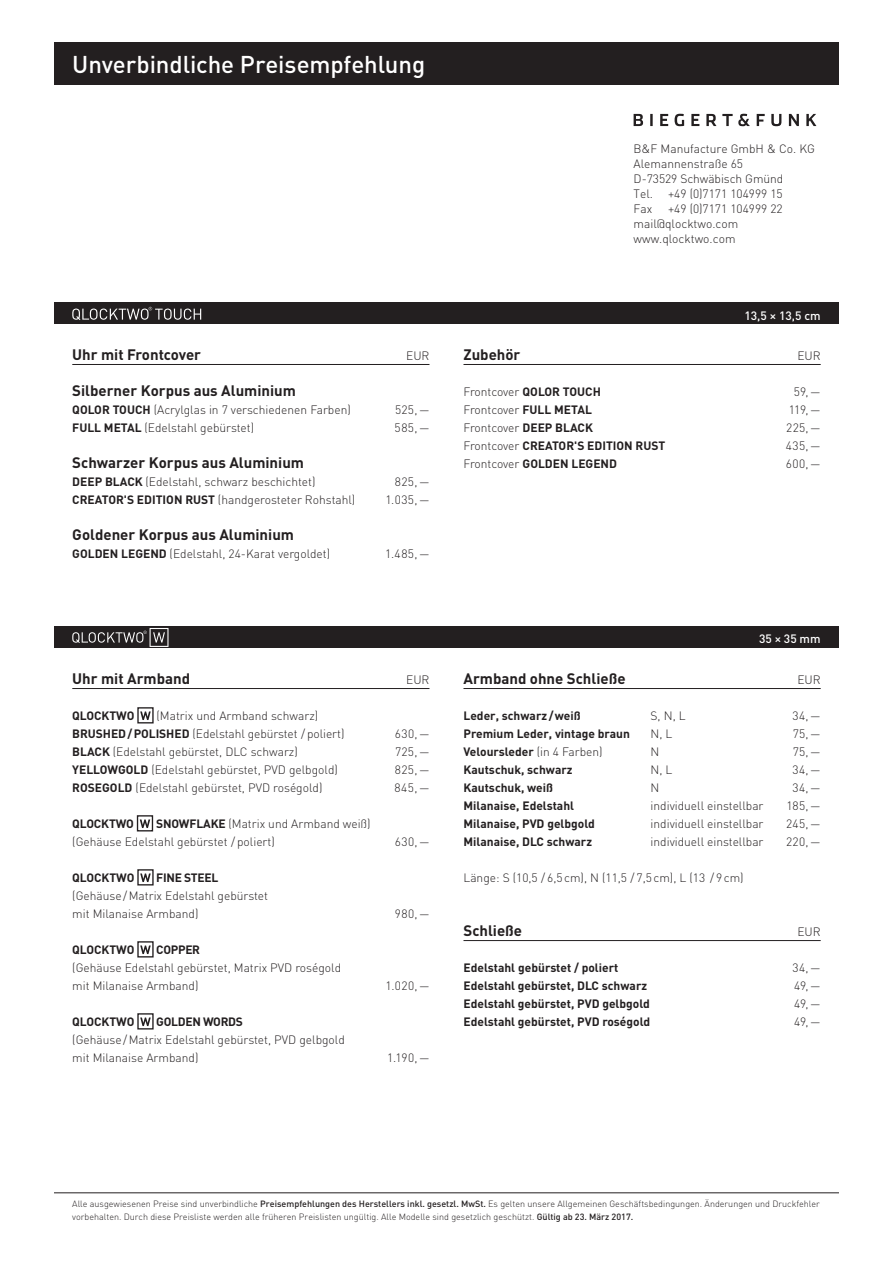
<style>
.page{position:relative;width:893px;height:1263px;background:#fff}
.page>*{position:absolute;margin:0;border:0;box-sizing:border-box;transform-origin:0 0}
.t1{font:500 24px "FFDIN";letter-spacing:-.005em;color:#fff}
.t2{font:700 15px "FFDIN";color:#231f20}
.t3{font:300 12px/18px "FFDIN";color:#231f20}
.t4{font:700 12px/18px "FFDIN";color:#231f20}
.t5{font:300 12px/18px "FFDIN";letter-spacing:.035em;color:#231f20;text-align:center}
.t6{font:700 12px "FFDIN";letter-spacing:-.025em;color:#231f20}
.t7{font:500 12px "FFDIN";color:#fff}
.t8{font:300 9px/13.5px "FFDIN";color:#231f20}
.s1{font-weight:700}
.s2{font-weight:300}
.s3{font-weight:500}
</style>
<div class="page">
<div style="left:54px;top:43px;width:785px;height:42px;background:#231f20"></div>
<div style="left:54px;top:627px;width:785px;height:21px;background:#231f20"></div>
<svg style="left:72px;top:628px;width:97px;height:19px"></svg>
<div style="left:54px;top:303px;width:785px;height:21px;background:#231f20"></div>
<svg style="left:72px;top:307px;width:129px;height:13px"></svg>
<hr style="left:54px;top:1192px;width:785px;height:1px;background:#231f20">
<svg style="left:634px;top:114px;width:182px;height:12px"></svg>
<hr style="left:72px;top:688px;width:357px;height:1px;background:#231f20">
<div style="left:137px;top:707px;width:17px;height:16px;border:1px solid #231f20"></div>
<svg style="left:140px;top:711px;width:11px;height:9px"></svg>
<div style="left:137px;top:815px;width:16px;height:16px;border:1px solid #231f20"></div>
<svg style="left:140px;top:819px;width:10px;height:9px"></svg>
<div style="left:137px;top:869px;width:17px;height:16px;border:1px solid #231f20"></div>
<svg style="left:140px;top:873px;width:11px;height:9px"></svg>
<div style="left:137px;top:941px;width:17px;height:16px;border:1px solid #231f20"></div>
<svg style="left:140px;top:945px;width:11px;height:9px"></svg>
<div style="left:137px;top:1013px;width:17px;height:16px;border:1px solid #231f20"></div>
<svg style="left:140px;top:1017px;width:11px;height:9px"></svg>
<hr style="left:463px;top:688px;width:358px;height:1px;background:#231f20">
<hr style="left:463px;top:940px;width:358px;height:1px;background:#231f20">
<hr style="left:72px;top:364px;width:357px;height:1px;background:#231f20">
<hr style="left:463px;top:364px;width:358px;height:1px;background:#231f20">
<h1 class="t1" style="left:72px;top:49px;width:354px">Unverbindliche Preisempfehlung</h1>
<p class="t2" style="left:72px;top:345px;width:130px">Uhr mit Frontcover</p>
<p class="t2" style="left:72px;top:381px;width:225px">Silberner Korpus aus Aluminium</p>
<p class="t3" style="left:72px;top:401px;width:280px"><span class="s1">QOLOR TOUCH</span> (Acrylglas in 7 verschiedenen Farben)<br><span class="s1">FULL METAL</span> (Edelstahl gebürstet)</p>
<p class="t2" style="left:72px;top:453px;width:233px">Schwarzer Korpus aus Aluminium</p>
<p class="t3" style="left:72px;top:473px;width:285px"><span class="s1">DEEP BLACK</span> (Edelstahl, schwarz beschichtet)<br><span class="s1">CREATOR'S EDITION RUST</span> (handgerosteter Rohstahl)</p>
<p class="t2" style="left:72px;top:525px;width:223px">Goldener Korpus aus Aluminium</p>
<p class="t3" style="left:72px;top:545px;width:259px"><span class="s1">GOLDEN LEGEND</span> (Edelstahl, 24-Karat vergoldet)</p>
<p class="t3" style="left:406px;top:347px;width:25px">EUR</p>
<p class="t3" style="left:395px;top:401px;width:36px">525,—<br>585,—</p>
<p class="t3" style="left:385px;top:473px;width:46px;text-align:right">825,—<br>1.035,—</p>
<p class="t3" style="left:385px;top:545px;width:46px">1.485,—</p>
<p class="t2" style="left:72px;top:669px;width:119px">Uhr mit Armband</p>
<p class="t4" style="left:72px;top:706px;width:64px">QLOCKTWO</p>
<p class="t3" style="left:72px;top:707px;width:274px;text-indent:84px">(Matrix und Armband schwarz)<br><span class="s1">BRUSHED/POLISHED</span> (Edelstahl gebürstet / poliert)<br><span class="s1">BLACK</span> (Edelstahl gebürstet, DLC schwarz)<br><span class="s1">YELLOWGOLD</span> (Edelstahl gebürstet, PVD gelbgold)<br><span class="s1">ROSEGOLD</span> (Edelstahl gebürstet, PVD roségold)</p>
<p class="t4" style="left:72px;top:814px;width:63px">QLOCKTWO</p>
<p class="t3" style="left:72px;top:815px;width:300px;text-indent:84px"><span class="s1">SNOWFLAKE</span> (Matrix und Armband weiß) (Gehäuse Edelstahl gebürstet / poliert)</p>
<p class="t4" style="left:72px;top:868px;width:64px">QLOCKTWO</p>
<p class="t6" style="left:156px;top:870px;width:63px">FINE STEEL</p>
<p class="t3" style="left:72px;top:887px;width:197px">(Gehäuse/Matrix Edelstahl gebürstet mit Milanaise Armband)</p>
<p class="t4" style="left:72px;top:940px;width:64px">QLOCKTWO</p>
<p class="t4" style="left:156px;top:940px;width:45px">COPPER</p>
<p class="t3" style="left:72px;top:959px;width:270px">(Gehäuse Edelstahl gebürstet, Matrix PVD roségold mit Milanaise Armband)</p>
<p class="t4" style="left:72px;top:1012px;width:64px">QLOCKTWO</p>
<p class="t6" style="left:156px;top:1014px;width:88px">GOLDEN WORDS</p>
<p class="t3" style="left:72px;top:1031px;width:274px">(Gehäuse/Matrix Edelstahl gebürstet, PVD gelbgold mit Milanaise Armband)</p>
<p class="t3" style="left:406px;top:671px;width:25px">EUR</p>
<p class="t3" style="left:394px;top:725px;width:36px;text-align:justify">630,— 725,— 825,— 845,—</p>
<p class="t3" style="left:395px;top:833px;width:36px">630,—</p>
<p class="t3" style="left:395px;top:905px;width:36px">980,—</p>
<p class="t3" style="left:386px;top:977px;width:45px">1.020,—</p>
<p class="t3" style="left:387px;top:1049px;width:44px">1.190,—</p>
<p class="t3" style="left:634px;top:142px;width:183px;line-height:15px">B&amp;F Manufacture GmbH &amp; Co. KG<br>Alemannenstraße 65<br>D-73529 Schwäbisch Gmünd<br>Tel.</p>
<p class="t3" style="left:668px;top:185px;width:116px">+49 (0)7171 104999 15</p>
<p class="t3" style="left:634px;top:202px;width:151px;line-height:15px;text-indent:34px">+49 (0)7171 104999 22 mail@qlocktwo.com www.qlocktwo.com</p>
<p class="t3" style="left:634px;top:200px;width:20px">Fax</p>
<p class="t2" style="left:463px;top:345px;width:58px">Zubehör</p>
<p class="t4" style="left:463px;top:382px;width:203px"><span class="s2">Frontcover</span> QOLOR TOUCH<br><span class="s2">Frontcover</span> FULL METAL<br><span class="s2">Frontcover</span> DEEP BLACK<br><span class="s2">Frontcover</span> CREATOR'S EDITION RUST<br><span class="s2">Frontcover</span> GOLDEN LEGEND</p>
<p class="t7" style="left:744px;top:308px;width:78px">13,5 × 13,5 cm</p>
<p class="t3" style="left:797px;top:347px;width:25px">EUR</p>
<p class="t3" style="left:786px;top:383px;width:36px;text-align:justify;text-indent:8px">59,— 119, — 225,— 435,— 600,—</p>
<p class="t7" style="left:759px;top:631px;width:63px">35 × 35 mm</p>
<p class="t2" style="left:463px;top:669px;width:164px">Armband ohne Schließe</p>
<p class="t4" style="left:463px;top:706px;width:119px">Leder, schwarz /weiß</p>
<p class="t3" style="left:651px;top:707px;width:37px">S, N, L</p>
<p class="t4" style="left:463px;top:724px;width:168px">Premium Leder, vintage braun</p>
<p class="t3" style="left:651px;top:725px;width:23px">N, L</p>
<p class="t4" style="left:463px;top:742px;width:141px">Veloursleder <span class="s2">(in 4 Farben)</span></p>
<p class="t3" style="left:651px;top:743px;width:10px">N</p>
<p class="t4" style="left:463px;top:760px;width:111px">Kautschuk, schwarz</p>
<p class="t3" style="left:651px;top:761px;width:23px">N, L</p>
<p class="t4" style="left:463px;top:778px;width:91px">Kautschuk, weiß</p>
<p class="t3" style="left:651px;top:779px;width:10px">N</p>
<p class="t4" style="left:463px;top:796px;width:112px">Milanaise, Edelstahl</p>
<p class="t3" style="left:651px;top:797px;width:114px">individuell einstellbar</p>
<p class="t4" style="left:463px;top:814px;width:133px">Milanaise, PVD gelbgold</p>
<p class="t3" style="left:651px;top:815px;width:114px">individuell einstellbar</p>
<p class="t4" style="left:463px;top:832px;width:130px">Milanaise, DLC schwarz</p>
<p class="t3" style="left:651px;top:833px;width:114px">individuell einstellbar</p>
<p class="t3" style="left:463px;top:869px;width:282px">Länge: S (10,5 / 6,5cm), N (11,5 / 7,5cm), L (13 / 9cm)</p>
<p class="t2" style="left:463px;top:921px;width:60px">Schließe</p>
<p class="t4" style="left:463px;top:958px;width:188px">Edelstahl gebürstet / poliert Edelstahl gebürstet, DLC schwarz Edelstahl gebürstet, PVD gelbgold Edelstahl gebürstet, PVD roségold</p>
<p class="t3" style="left:797px;top:671px;width:25px">EUR</p>
<p class="t5" style="left:786px;top:707px;width:36px">34,—<br>75,—<br>75,—<br>34,—<br>34,—<br>185,—<br>245,—<br>220,—</p>
<p class="t3" style="left:797px;top:923px;width:25px">EUR</p>
<p class="t3" style="left:792px;top:959px;width:30px;text-align:justify">34,— 49,— 49,— 49,—</p>
<p class="t8" style="left:72px;top:1197px;width:749px">Alle ausgewiesenen Preise sind unverbindliche <span class="s3">Preisempfehlungen des Herstellers inkl. gesetzl. MwSt.</span> Es gelten unsere Allgemeinen Geschäftsbedingungen. Änderungen und Druckfehler vorbehalten. Durch diese Preisliste werden alle früheren Preislisten ungültig. Alle Modelle sind gesetzlich geschützt. <span class="s3">Gültig ab 23. März 2017.</span></p>
</div>
